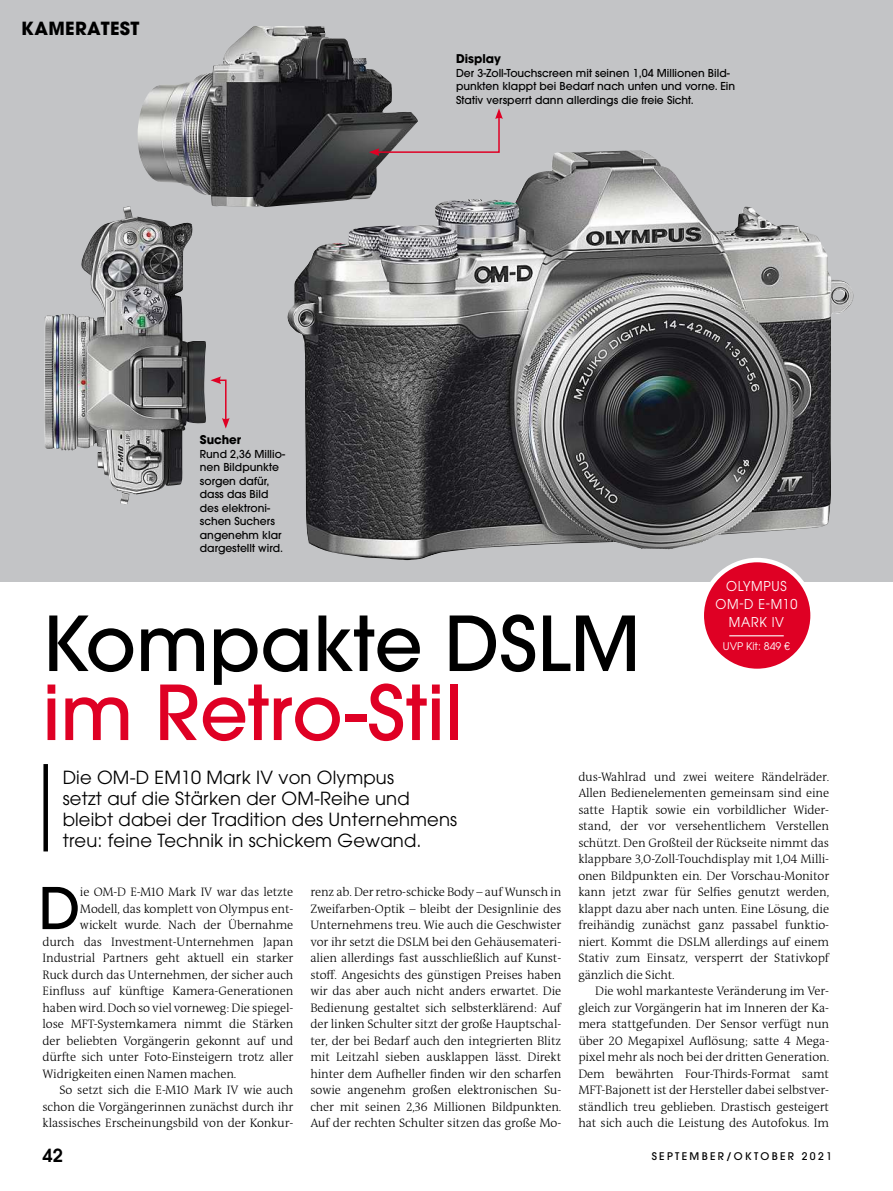
<style>
.page{position:relative;width:893px;height:1191px;background:#fff}
.page>*{position:absolute;margin:0;border:0;box-sizing:border-box;transform-origin:0 0}
.t1{font:500 75px "ITC Avant Garde Std";color:#000}
.t2{font:500 75px "ITC Avant Garde Std";color:#df0024}
.t3{font:500 57px "ITC Avant Garde Std";color:#000}
.t4{font:18px/21px "ITC Avant Garde Std";letter-spacing:.01em;color:#000}
.t5{font:700 18px "ITC Avant Garde Std";letter-spacing:.02em;color:#000}
.t6{font:600 18px "ITC Avant Garde Std";color:#000}
.t7{font:13.5px/18px "ITC Avant Garde Std";letter-spacing:.055em;color:#fff;text-align:center;scale:.93 1}
.t8{font:300 12.3px/16.5px "The Antiqua B LP3";letter-spacing:-.01em;color:#000;text-align:justify}
.t9{font:700 12px "ITC Avant Garde Std";color:#000}
.t10{font:500 10.8px/13.5px "ITC Avant Garde Std";color:#000}
.t11{font:500 10.5px "ITC Avant Garde Std";letter-spacing:.22em;color:#000}
.t12{font:10.5px "ITC Avant Garde Std";color:#fff}
</style>
<div class="page">
<div style="left:0;top:0;width:893px;height:896px;background:#c3c4c6"></div>
<div style="left:0;top:582px;width:893px;height:330px;background:#fff"></div>
<div style="left:43px;top:764px;width:5px;height:87px;background:#000"></div>
<svg style="left:210px;top:376px;width:20px;height:52px"></svg>
<img style="left:287px;top:150px;width:567px;height:410px">
<img style="left:137px;top:26px;width:281px;height:181px">
<img style="left:44px;top:206px;width:162px;height:298px">
<svg style="left:369px;top:108px;width:134px;height:48px"></svg>
<div style="left:702px;top:560px;width:111px;height:111px;background:#df0024;border-radius:50%"></div>
<hr style="left:729px;top:635px;width:55px;height:1px;background:#fff">
<div style="left:699px;top:558px;width:116px;height:115px;border:4px solid #fff;border-radius:50%"></div>
<h3 class="t5" style="left:21px;top:18px;width:120px">KAMERATEST</h3>
<p class="t9" style="left:200px;top:433px;width:43px">Sucher</p>
<p class="t10" style="left:200px;top:447px;width:87px">Rund 2,36 Millio&shy;nen Bildpunkte sorgen dafür, dass das Bild des elektroni&shy;schen Suchers angenehm klar dargestellt wird.</p>
<p class="t9" style="left:456px;top:52px;width:46px">Display</p>
<p class="t10" style="left:456px;top:66px;width:281px">Der 3-Zoll-Touchscreen mit seinen 1,04 Millionen Bild&shy;punkten klappt bei Bedarf nach unten und vorne. Ein<br>Stativ versperrt dann allerdings die freie Sicht.</p>
<p class="t7" style="left:715px;top:577px;width:90px">OLYMPUS<br>OM-D E-M10<br>MARK IV</p>
<p class="t12" style="left:723px;top:640px;width:69px">UVP Kit: 849 €</p>
<h1 class="t1" style="left:43px;top:601px;width:599px">Kompakte DSLM</h1>
<h1 class="t2" style="left:43px;top:670px;width:422px">im Retro-Stil</h1>
<h3 class="t4" style="left:63px;top:767px;width:396px">Die OM-D EM10 Mark IV von Olympus<br>setzt auf die Stärken der OM-Reihe und bleibt dabei der Tradition des Unternehmens treu: feine Technik in schickem Gewand.</h3>
<p class="t8" style="left:578px;top:770px;width:252px">dus-Wahlrad und zwei weitere Rändelräder.<br>Allen Bedienelementen gemeinsam sind eine satte Haptik sowie ein vorbildlicher Wider&shy;stand, der vor versehentlichem Verstellen schützt. Den Großteil der Rückseite nimmt das klappbare 3,0-Zoll-Touchdisplay mit 1,04 Milli&shy;onen Bildpunkten ein. Der Vorschau-Monitor kann jetzt zwar für Selfies genutzt werden, klappt dazu aber nach unten. Eine Lösung, die freihändig zunächst ganz passabel funktio&shy;niert. Kommt die DSLM allerdings auf einem Stativ zum Einsatz, versperrt der Stativkopf gänzlich die Sicht.</p>
<p class="t8" style="left:578px;top:984px;width:252px;text-indent:17px">Die wohl markanteste Veränderung im Ver&shy;gleich zur Vorgängerin hat im Inneren der Ka&shy;mera stattgefunden. Der Sensor verfügt nun über 20 Megapixel Auflösung; satte 4 Mega&shy;pixel mehr als noch bei der dritten Generation.<br>Dem bewährten Four-Thirds-Format samt MFT-Bajonett ist der Hersteller dabei selbstver&shy;ständlich treu geblieben. Drastisch gesteigert hat sich auch die Leistung des Autofokus. Im</p>
<h2 class="t3" style="left:39px;top:876px;width:43px">D</h2>
<p class="t8" style="left:80px;top:885px;width:215px">ie OM-D E-M10 Mark IV war das letzte</p>
<p class="t8" style="left:310px;top:885px;width:252px">renz ab. Der retro-schicke Body – auf Wunsch in Zweifarben-Optik – bleibt der Designlinie des Unternehmens treu. Wie auch die Geschwister vor ihr setzt die DSLM bei den Gehäusemateri&shy;alien allerdings fast ausschließlich auf Kunst&shy;stoff. Angesichts des günstigen Preises haben wir das aber auch nicht anders erwartet. Die Bedienung gestaltet sich selbsterklärend: Auf der linken Schulter sitzt der große Hauptschal&shy;ter, der bei Bedarf auch den integrierten Blitz mit Leitzahl sieben ausklappen lässt. Direkt hinter dem Aufheller finden wir den scharfen sowie angenehm großen elektronischen Su&shy;cher mit seinen 2,36 Millionen Bildpunkten.<br>Auf der rechten Schulter sitzen das große Mo-</p>
<p class="t8" style="left:80px;top:902px;width:215px">Modell, das komplett von Olympus ent-</p>
<p class="t8" style="left:80px;top:918px;width:215px">wickelt wurde. Nach der Übernahme</p>
<p class="t8" style="left:43px;top:935px;width:252px">durch das Investment-Unternehmen Japan</p>
<p class="t8" style="left:43px;top:951px;width:252px">Industrial Partners geht aktuell ein starker</p>
<p class="t8" style="left:43px;top:968px;width:252px">Ruck durch das Unternehmen, der sicher auch</p>
<p class="t8" style="left:43px;top:984px;width:252px">Einfluss auf künftige Kamera-Generationen</p>
<p class="t8" style="left:43px;top:1001px;width:252px">haben wird. Doch so viel vorneweg: Die spiegel-</p>
<p class="t8" style="left:43px;top:1017px;width:252px">lose MFT-Systemkamera nimmt die Stärken</p>
<p class="t8" style="left:43px;top:1034px;width:252px">der beliebten Vorgängerin gekonnt auf und</p>
<p class="t8" style="left:43px;top:1050px;width:252px">dürfte sich unter Foto-Einsteigern trotz aller</p>
<p class="t8" style="left:43px;top:1067px;width:195px">Widrigkeiten einen Namen machen.</p>
<p class="t8" style="left:60px;top:1083px;width:235px">So setzt sich die E-M10 Mark IV wie auch</p>
<p class="t8" style="left:43px;top:1100px;width:252px">schon die Vorgängerinnen zunächst durch ihr</p>
<p class="t8" style="left:43px;top:1116px;width:252px">klassisches Erscheinungsbild von der Konkur-</p>
<h3 class="t6" style="left:43px;top:1145px;width:22px">42</h3>
<p class="t11" style="left:652px;top:1150px;width:182px">SEPTEMBER/OKTOBER 2021</p>
</div>
